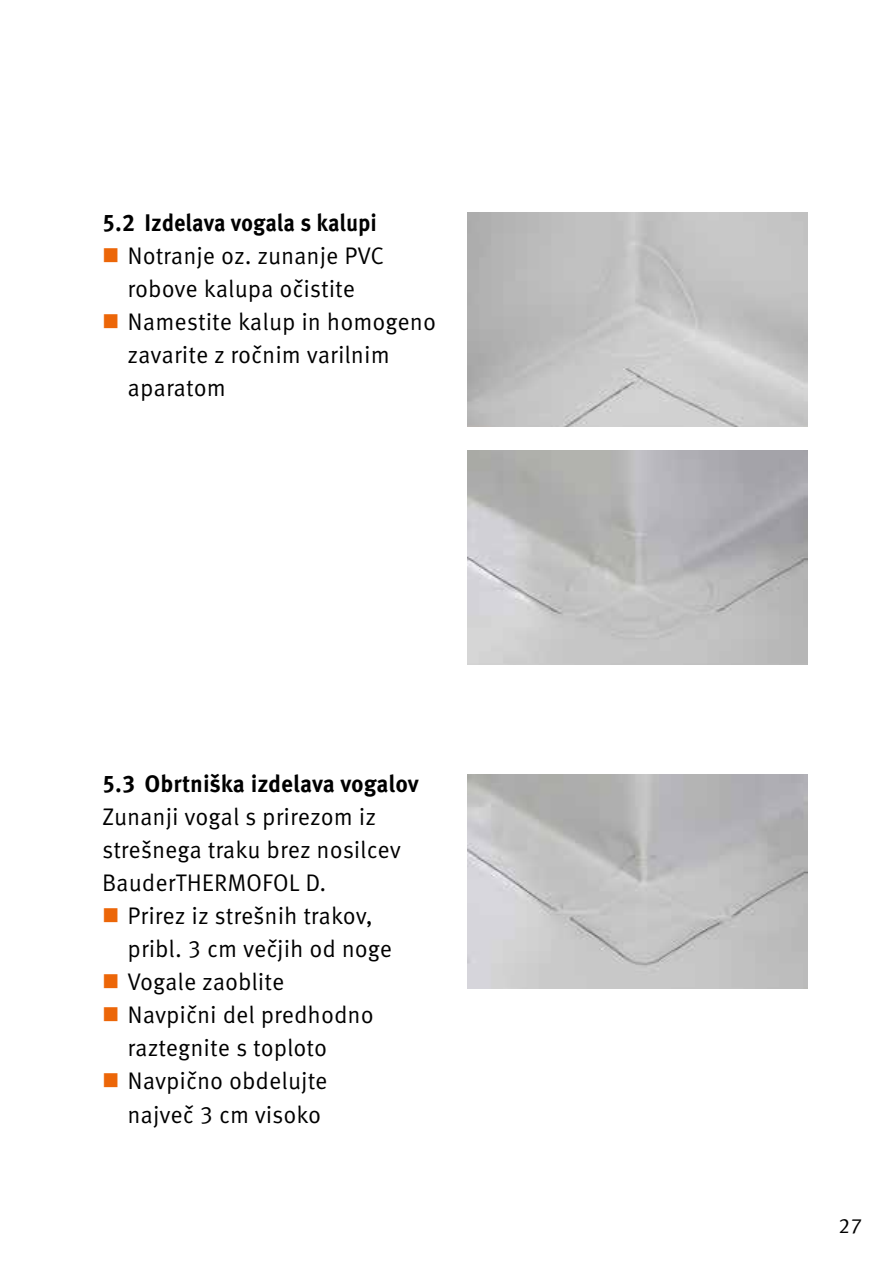
<style>
.page{position:relative;width:893px;height:1268px;background:#fff}
.page>*{position:absolute;margin:0;border:0;box-sizing:border-box;transform-origin:0 0}
.t1{font:24px/33px "Meta Correspondence Pro";color:#000}
.t2{font:700 24px "Meta Correspondence Pro";letter-spacing:-.005em;color:#000;scale:.95 1}
.t3{font:21px "Meta Correspondence Pro";color:#000}
.s1{color:#ec6608}
</style>
<div class="page">
<img style="left:468px;top:213px;width:340px;height:214px">
<img style="left:468px;top:450px;width:340px;height:214px">
<img style="left:468px;top:774px;width:340px;height:214px">
<p class="t2" style="left:102px;top:204px;width:291px">5.2 Izdelava vogala s kalupi</p>
<p class="t1" style="left:102px;top:237px;width:284px;text-align:center"><span class="s1">■</span> Notranje oz. zunanje PVC robove kalupa očistite</p>
<p class="t1" style="left:128px;top:303px;width:310px;text-indent:-26px"><span class="s1">■</span> Namestite kalup in homogeno zavarite z ročnim varilnim aparatom</p>
<p class="t2" style="left:102px;top:765px;width:335px">5.3 Obrtniška izdelava vogalov</p>
<p class="t1" style="left:102px;top:798px;width:301px">Zunanji vogal s prirezom iz strešnega traku brez nosilcev<br>BauderTHERMOFOL D.</p>
<p class="t1" style="left:128px;top:897px;width:266px;text-indent:-26px"><span class="s1">■</span> Prirez iz strešnih trakov, pribl. 3 cm večjih od noge</p>
<p class="t1" style="left:102px;top:963px;width:184px"><span class="s1">■</span> Vogale zaoblite</p>
<p class="t1" style="left:128px;top:996px;width:248px;text-indent:-26px"><span class="s1">■</span> Navpični del predhodno raztegnite s toploto</p>
<p class="t1" style="left:102px;top:1062px;width:227px;text-align:right"><span class="s1">■</span> Navpično obdelujte največ 3 cm visoko</p>
<p class="t3" style="left:838px;top:1209px;width:26px">27</p>
</div>
